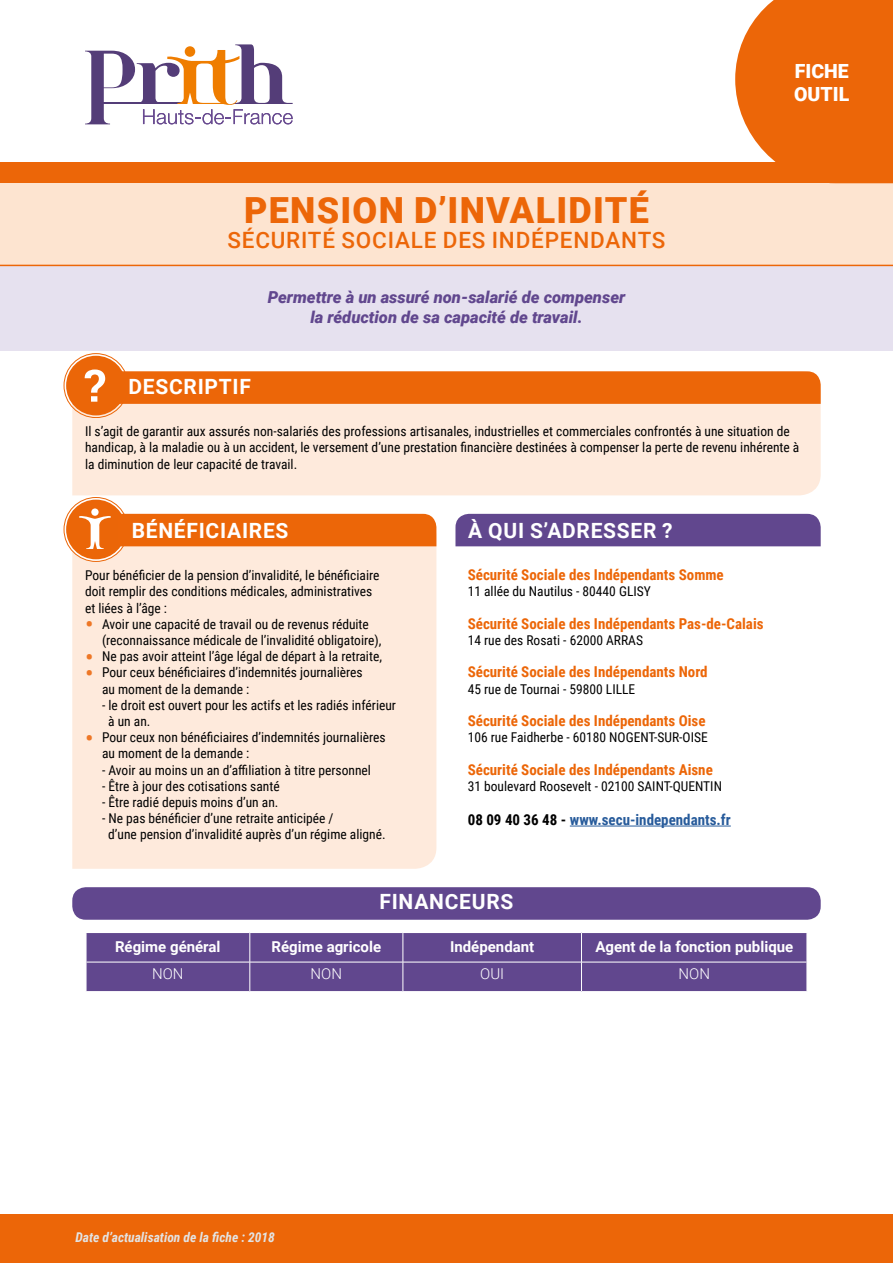
<style>
.page{position:relative;width:893px;height:1263px;background:#fff}
.page>*{position:absolute;margin:0;border:0;box-sizing:border-box;transform-origin:0 0}
.t1{font:900 36px "Roboto";letter-spacing:.035em;color:#ec6608}
.t2{font:500 22.5px "Roboto";letter-spacing:.035em;color:#ec6608}
.t3{font:700 21px "Roboto";letter-spacing:.035em;color:#fff}
.t4{font:900 19.5px/23.4px "Roboto";color:#fff}
.t5{font:italic 900 16.5px/19.8px "Roboto";color:#61478e;text-align:center}
.t6{font:700 15px "Roboto Condensed";color:#ec6608}
.t7{font:700 15px "Roboto";color:#fff}
.t8{font:700 15px "Roboto Condensed";color:#275b9b}
.t9{font:300 15px "Roboto";color:#fff}
.t10{font:13.5px/16.2px "Roboto Condensed";color:#000}
.t11{font:italic 700 13.5px "Roboto Condensed";color:#e3e3e3}
.s1{font-size:25.5px;color:#ee7726}
.s2{color:#000}
</style>
<div class="page">
<div style="left:0;top:163px;width:893px;height:21px;background:#ec6608"></div>
<div style="left:0;top:183px;width:893px;height:95px;background:#fde4d0"></div>
<div style="left:0;top:265px;width:893px;height:86px;background:#e6e1ef"></div>
<hr style="left:0;top:265px;width:893px;height:1px;background:#ec6608">
<svg style="left:85px;top:44px;width:208px;height:80px"></svg>
<svg style="left:735px;top:0;width:158px;height:163px;background:#ed721b"></svg>
<div style="left:0;top:1214px;width:893px;height:49px;background:#ec6608"></div>
<div style="left:72px;top:546px;width:364px;height:323px;background:#feeadc"></div>
<div style="left:72px;top:404px;width:749px;height:91px;background:#feeadc"></div>
<div style="left:66px;top:356px;width:60px;height:59px;background:#eb6608;border-radius:50%"></div>
<div style="left:64px;top:353px;width:64px;height:65px;border:1px solid #eb6608;border-radius:50%"></div>
<svg style="left:85px;top:369px;width:736px;height:35px;background:#ed711a"></svg>
<svg style="left:64px;top:497px;width:64px;height:64px"></svg>
<div style="left:64px;top:497px;width:64px;height:65px;border:1px solid #eb6608;border-radius:50%"></div>
<div style="left:66px;top:500px;width:60px;height:59px;background:#eb6608;border-radius:50%"></div>
<svg style="left:79px;top:508px;width:32px;height:41px"></svg>
<div style="left:121px;top:514px;width:315px;height:32px;background:#ec6608"></div>
<div style="left:455px;top:514px;width:366px;height:32px;background:#61478e"></div>
<hr style="left:570px;top:826px;width:161px;height:1px;background:#275b9b">
<div style="left:72px;top:887px;width:749px;height:33px;background:#61478e;border-radius:14px"></div>
<svg style="left:86px;top:932px;width:721px;height:60px;background:#695194"></svg>
<h1 class="t1" style="left:244px;top:185px;width:406px">PENSION D’INVALIDITÉ</h1>
<h2 class="t2" style="left:227px;top:224px;width:440px">SÉCURITÉ SOCIALE DES INDÉPENDANTS</h2>
<p class="t5" style="left:268px;top:287px;width:359px">Permettre à un assuré non-salarié de compenser la réduction de sa capacité de travail.</p>
<h3 class="t4" style="left:794px;top:58px;width:57px">FICHE<br>OUTIL</h3>
<h3 class="t3" style="left:129px;top:372px;width:124px">DESCRIPTIF</h3>
<p class="t10" style="left:85px;top:423px;width:716px">Il s’agit de garantir aux assurés non-salariés des professions artisanales, industrielles et commerciales confrontés à une situation de handicap, à la maladie ou à un accident, le versement d’une prestation financière destinées à compenser la perte de revenu inhérente à la diminution de leur capacité de travail.</p>
<h3 class="t3" style="left:132px;top:516px;width:158px">BÉNÉFICIAIRES</h3>
<p class="t10" style="left:85px;top:567px;width:296px">Pour bénéficier de la pension d’invalidité, le bénéficiaire doit remplir des conditions médicales, administratives et liées à l’âge :</p>
<p class="t10" style="left:102px;top:615px;width:281px;text-indent:-17px"><span class="s1">•</span> Avoir une capacité de travail ou de revenus réduite (reconnaissance médicale de l’invalidité obligatoire),</p>
<p class="t10" style="left:85px;top:648px;width:298px"><span class="s1">•</span> Ne pas avoir atteint l’âge légal de départ à la retraite,</p>
<p class="t10" style="left:102px;top:664px;width:262px;text-indent:-17px"><span class="s1">•</span> Pour ceux bénéficiaires d’indemnités journalières au moment de la demande :</p>
<p class="t10" style="left:108px;top:696px;width:289px;text-indent:-6px">- le droit est ouvert pour les actifs et les radiés inférieur à un an.</p>
<p class="t10" style="left:102px;top:729px;width:285px;text-indent:-17px"><span class="s1">•</span> Pour ceux non bénéficiaires d’indemnités journalières au moment de la demande :</p>
<p class="t10" style="left:102px;top:761px;width:270px">- Avoir au moins un an d’affiliation à titre personnel</p>
<p class="t10" style="left:102px;top:777px;width:179px">- Être à jour des cotisations santé</p>
<p class="t10" style="left:102px;top:793px;width:178px">- Être radié depuis moins d’un an.</p>
<p class="t10" style="left:108px;top:810px;width:279px;text-indent:-6px">- Ne pas bénéficier d’une retraite anticipée /<br>d’une pension d’invalidité auprès d’un régime aligné.</p>
<h3 class="t3" style="left:468px;top:516px;width:206px">À QUI S’ADRESSER ?</h3>
<p class="t6" style="left:468px;top:564px;width:258px">Sécurité Sociale des Indépendants Somme</p>
<p class="t10" style="left:468px;top:583px;width:185px">11 allée du Nautilus - 80440 GLISY</p>
<p class="t6" style="left:468px;top:613px;width:297px">Sécurité Sociale des Indépendants Pas-de-Calais</p>
<p class="t10" style="left:468px;top:631px;width:177px">14 rue des Rosati - 62000 ARRAS</p>
<p class="t6" style="left:468px;top:661px;width:241px">Sécurité Sociale des Indépendants Nord</p>
<p class="t10" style="left:468px;top:680px;width:169px">45 rue de Tournai - 59800 LILLE</p>
<p class="t6" style="left:468px;top:710px;width:239px">Sécurité Sociale des Indépendants Oise</p>
<p class="t10" style="left:468px;top:729px;width:241px">106 rue Faidherbe - 60180 NOGENT-SUR-OISE</p>
<p class="t6" style="left:468px;top:759px;width:247px">Sécurité Sociale des Indépendants Aisne</p>
<p class="t10" style="left:468px;top:777px;width:256px">31 boulevard Roosevelt - 02100 SAINT-QUENTIN</p>
<p class="t8" style="left:468px;top:809px;width:265px"><span class="s2">08 09 40 36 48 -</span> www.secu-independants.fr</p>
<h3 class="t3" style="left:379px;top:887px;width:135px">FINANCEURS</h3>
<p class="t7" style="left:115px;top:936px;width:107px">Régime général</p>
<p class="t7" style="left:272px;top:936px;width:111px">Régime agricole</p>
<p class="t7" style="left:450px;top:936px;width:86px">Indépendant</p>
<p class="t7" style="left:595px;top:936px;width:199px">Agent de la fonction publique</p>
<p class="t9" style="left:152px;top:963px;width:33px">NON</p>
<p class="t9" style="left:311px;top:963px;width:33px">NON</p>
<p class="t9" style="left:480px;top:963px;width:25px">OUI</p>
<p class="t9" style="left:679px;top:963px;width:33px">NON</p>
<p class="t11" style="left:75px;top:1228px;width:201px">Date d’actualisation de la fiche : 2018</p>
</div>
